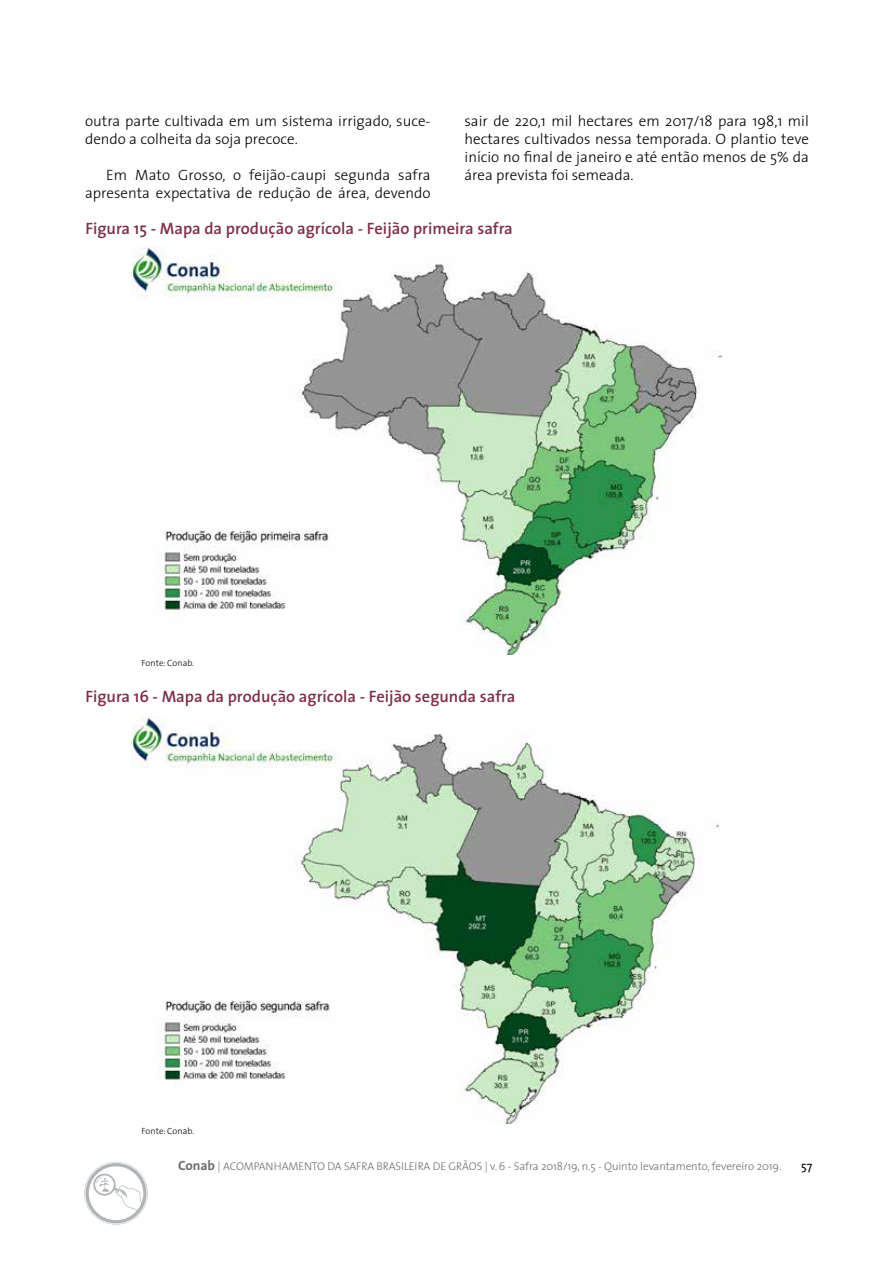
<style>
.page{position:relative;width:893px;height:1263px;background:#fff}
.page>*{position:absolute;margin:0;border:0;box-sizing:border-box;transform-origin:0 0}
.t1{font:600 16.5px "The Sans 6";color:#7d3148}
.t2{font:300 15px/18px "The Sans 3";color:#000}
.t3{font:12px "The Sans 5";color:#000}
.t4{font:300 11.25px "The Sans 3";letter-spacing:-.005em;color:#6d6e71}
.t5{font:300 9px "The Sans 3";color:#000}
.s1{font-family:"The Sans 7 Bold Plain";font-weight:400;font-size:13.5px}
</style>
<div class="page">
<svg style="left:84px;top:1162px;width:64px;height:62px"></svg>
<img style="left:131px;top:246px;width:590px;height:408px">
<img style="left:131px;top:716px;width:588px;height:408px">
<p class="t2" style="left:85px;top:111px;width:347px">outra parte cultivada em um sistema irrigado, suce&shy;dendo a colheita da soja precoce.</p>
<p class="t2" style="left:85px;top:165px;width:347px;text-align:right">Em Mato Grosso, o feijão-caupi segunda safra apresenta expectativa de redução de área, devendo</p>
<p class="t2" style="left:464px;top:111px;width:346px;text-align:justify">sair de 220,1 mil hectares em 2017/18 para 198,1 mil hectares cultivados nessa temporada. O plantio teve início no final de janeiro e até então menos de 5% da área prevista foi semeada.</p>
<p class="t1" style="left:85px;top:215px;width:429px">Figura 15 - Mapa da produção agrícola - Feijão primeira safra</p>
<p class="t5" style="left:141px;top:656px;width:54px">Fonte: Conab.</p>
<p class="t1" style="left:85px;top:683px;width:432px">Figura 16 - Mapa da produção agrícola - Feijão segunda safra</p>
<p class="t5" style="left:141px;top:1124px;width:54px">Fonte: Conab.</p>
<p class="t4" style="left:178px;top:1157px;width:605px"><span class="s1">Conab</span> | ACOMPANHAMENTO DA SAFRA BRASILEIRA DE GRÃOS | v. 6 - Safra 2018/19, n.5 - Quinto levantamento, fevereiro 2019.</p>
<p class="t3" style="left:801px;top:1156px;width:13px">57</p>
</div>
